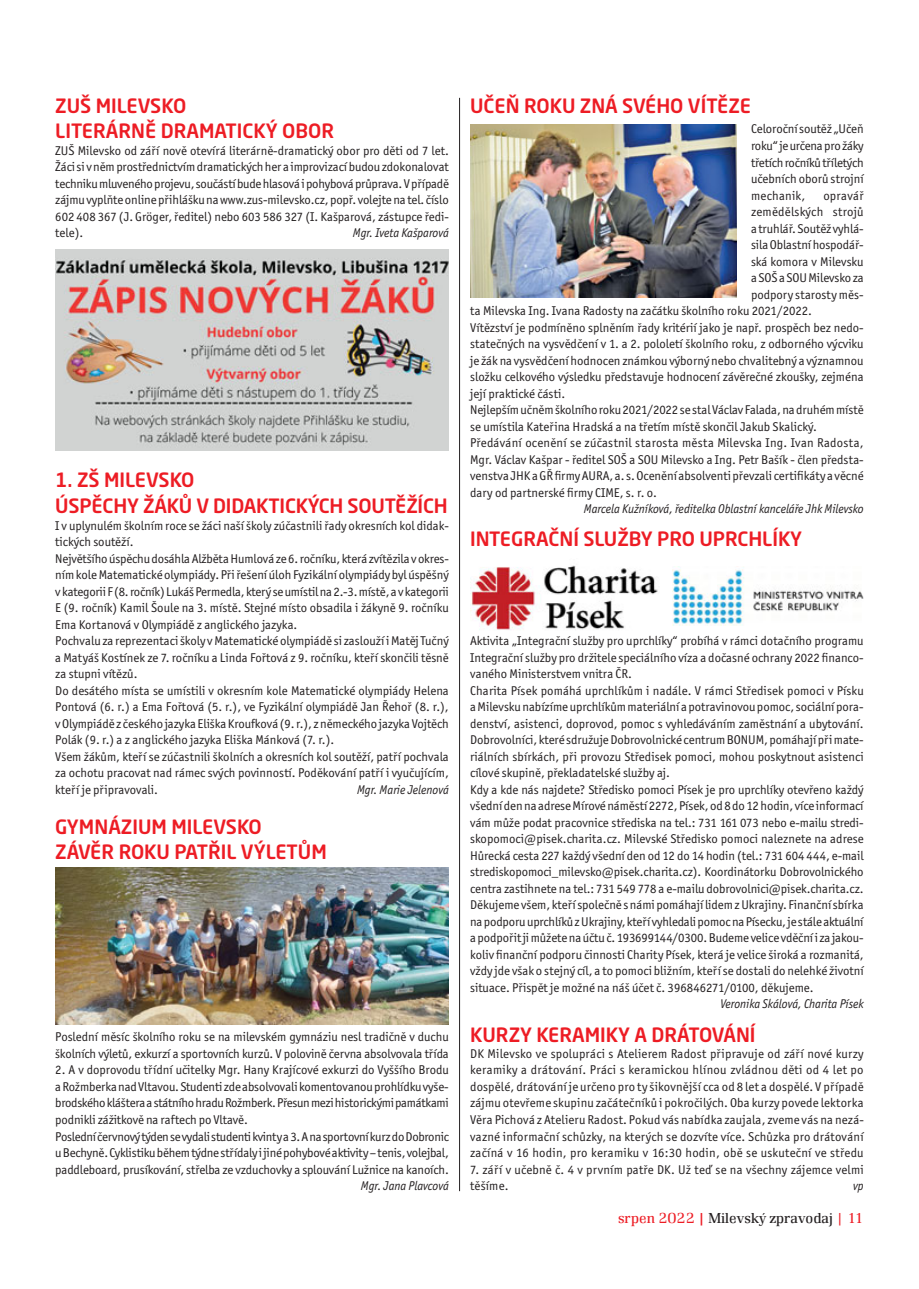
<style>
.page{position:relative;width:919px;height:1289px;background:#fff}
.page>*{position:absolute;margin:0;border:0;box-sizing:border-box;transform-origin:0 0}
.t1{font:500 19.5px/25.5px "Neo Sans Pro";color:#ed1c24}
.t2{font:300 15px "Renault TOT";color:#231f20}
.t3{font:12.75px/16.5px "Officina Sans Itc TOT";color:#231f20}
.t4{font:italic 12.75px "Officina Sans Itc TOT";color:#231f20;scale:.95 1}
.t5{font:12.75px "Officina Sans Itc TOT";letter-spacing:.02em;color:#231f20}
.s1{color:#ed1c24}
.s2{font-weight:500;color:#ed1c24}
</style>
<div class="page">
<hr style="left:459px;top:98px;width:1px;height:1093px;background:#231f20">
<img style="left:55px;top:249px;width:394px;height:201px">
<img style="left:470px;top:125px;width:266px;height:173px">
<img style="left:470px;top:565px;width:188px;height:65px">
<img style="left:672px;top:566px;width:191px;height:60px">
<img style="left:55px;top:867px;width:394px;height:157px">
<h1 class="t1" style="left:55px;top:93px;width:280px">ZUŠ MILEVSKO<br>LITERÁRNĚ DRAMATICKÝ OBOR</h1>
<p class="t3" style="left:55px;top:143px;width:395px;text-align:justify">ZUŠ Milevsko od září nově otevírá literárně-dramatický obor pro děti od 7 let.<br>Žáci si v něm prostřednictvím dramatických her a improvizací budou zdokonalovat techniku mluveného projevu, součástí bude hlasová i pohybová průprava. V případě zájmu vyplňte online přihlášku na www.zus-milevsko.cz, popř. volejte na tel. číslo 602 408 367 (J. Gröger, ředitel) nebo 603 586 327 (I. Kašparová, zástupce ředi&shy;tele).</p>
<p class="t4" style="left:353px;top:228px;width:102px">Mgr. Iveta Kašparová</p>
<h1 class="t1" style="left:55px;top:467px;width:394px">1. ZŠ MILEVSKO<br>ÚSPĚCHY ŽÁKŮ V DIDAKTICKÝCH SOUTĚŽÍCH</h1>
<p class="t3" style="left:55px;top:518px;width:395px">I v uplynulém školním roce se žáci naší školy zúčastnili řady okresních kol didak&shy;tických soutěží.<br>Největšího úspěchu dosáhla Alžběta Humlová ze 6. ročníku, která zvítězila v okres&shy;ním kole Matematické olympiády. Při řešení úloh Fyzikální olympiády byl úspěšný v kategorii F (8. ročník) Lukáš Permedla, který se umístil na 2.-3. místě, a v kategorii E (9. ročník) Kamil Šoule na 3. místě. Stejné místo obsadila i žákyně 9. ročníku Ema Kortanová v Olympiádě z anglického jazyka.<br>Pochvalu za reprezentaci školy v Matematické olympiádě si zaslouží i Matěj Tučný a Matyáš Kostínek ze 7. ročníku a Linda Fořtová z 9. ročníku, kteří skončili těsně za stupni vítězů.<br>Do desátého místa se umístili v okresním kole Matematické olympiády Helena Pontová (6. r.) a Ema Fořtová (5. r.), ve Fyzikální olympiádě Jan Řehoř (8. r.), v Olympiádě z českého jazyka Eliška Kroufková (9. r.), z německého jazyka Vojtěch Polák (9. r.) a z anglického jazyka Eliška Mánková (7. r.).<br>Všem žákům, kteří se zúčastnili školních a okresních kol soutěží, patří pochvala za ochotu pracovat nad rámec svých povinností. Poděkování patří i vyučujícím, kteří je připravovali.</p>
<p class="t4" style="left:357px;top:784px;width:98px">Mgr. Marie Jelenová</p>
<h1 class="t1" style="left:55px;top:814px;width:273px">GYMNÁZIUM MILEVSKO<br>ZÁVĚR ROKU PATŘIL VÝLETŮM</h1>
<p class="t3" style="left:55px;top:1029px;width:395px">Poslední měsíc školního roku se na milevském gymnáziu nesl tradičně v duchu školních výletů, exkurzí a sportovních kurzů. V polovině června absolvovala třída</p>
<p class="t3" style="left:55px;top:1062px;width:395px">2. A v doprovodu třídní učitelky Mgr. Hany Krajícové exkurzi do Vyššího Brodu a Rožmberka nad Vltavou. Studenti zde absolvovali komentovanou prohlídku vyše&shy;brodského kláštera astátního hradu Rožmberk. Přesun mezi historickými památkami podnikli zážitkově na raftech po Vltavě.<br>Poslední červnový týden se vydali studenti kvinty a3. Ana sportovní kurz do Dobronic uBechyně. Cyklistiku během týdne střídaly ijiné pohybové aktivity –tenis, volejbal, paddleboard, prusíkování, střelba ze vzduchovky a splouvání Lužnice na kanoích.</p>
<p class="t4" style="left:361px;top:1180px;width:94px">Mgr. Jana Plavcová</p>
<h1 class="t1" style="left:470px;top:93px;width:282px">UČEŇ ROKU ZNÁ SVÉHO VÍTĚZE</h1>
<p class="t3" style="left:751px;top:122px;width:114px;text-align:justify">Celoroční soutěž „Učeň roku“ je určena pro žáky třetích ročníků tříletých učebních oborů strojní mechanik,</p>
<p class="t5" style="left:823px;top:190px;width:42px">opravář</p>
<p class="t5" style="left:751px;top:207px;width:114px">zemědělských strojů</p>
<p class="t3" style="left:751px;top:221px;width:114px">a truhlář. Soutěž vyhlá-</p>
<p class="t3" style="left:751px;top:237px;width:114px">sila Oblastní hospodář-</p>
<p class="t3" style="left:751px;top:254px;width:114px">ská komora v Milevsku</p>
<p class="t3" style="left:751px;top:270px;width:114px">a SOŠ a SOU Milevsko za</p>
<p class="t3" style="left:751px;top:287px;width:114px">podpory starosty měs-</p>
<p class="t3" style="left:470px;top:303px;width:343px">ta Milevska Ing. Ivana Radosty na začátku školního roku 2021/2022.</p>
<p class="t3" style="left:470px;top:320px;width:395px">Vítězství je podmíněno splněním řady kritérií jako je např. prospěch bez nedo-</p>
<p class="t3" style="left:470px;top:336px;width:395px">statečných na vysvědčení v 1. a 2. pololetí školního roku, z odborného výcviku</p>
<p class="t3" style="left:470px;top:353px;width:395px">je žák na vysvědčení hodnocen známkou výborný nebo chvalitebný a významnou</p>
<p class="t3" style="left:470px;top:369px;width:395px">složku celkového výsledku představuje hodnocení závěrečné zkoušky, zejména</p>
<p class="t3" style="left:470px;top:386px;width:96px">její praktické části.</p>
<p class="t3" style="left:470px;top:402px;width:395px">Nejlepším učněm školního roku 2021/2022 se stal Václav Falada, na druhém místě</p>
<p class="t3" style="left:470px;top:419px;width:348px">se umístila Kateřina Hradská a na třetím místě skončil Jakub Skalický.</p>
<p class="t5" style="left:470px;top:438px;width:395px">Předávání ocenění se zúčastnil starosta města Milevska Ing. Ivan Radosta,</p>
<p class="t3" style="left:470px;top:452px;width:395px">Mgr. Václav Kašpar - ředitel SOŠ a SOU Milevsko a Ing. Petr Bašík - člen předsta-</p>
<p class="t3" style="left:470px;top:468px;width:395px">venstva JHK a GŘ firmy AURA, a. s. Ocenění absolventi převzali certifikáty a věcné</p>
<p class="t3" style="left:470px;top:485px;width:188px">dary od partnerské firmy CIME, s. r. o.</p>
<p class="t4" style="left:584px;top:504px;width:296px">Marcela Kužníková, ředitelka Oblastní kanceláře Jhk Milevsko</p>
<h1 class="t1" style="left:470px;top:526px;width:333px">INTEGRAČNÍ SLUŽBY PRO UPRCHLÍKY</h1>
<p class="t3" style="left:470px;top:633px;width:395px">Aktivita „Integrační služby pro uprchlíky“ probíhá v rámci dotačního programu Integrační služby pro držitele speciálního víza a dočasné ochrany 2022 financo&shy;vaného Ministerstvem vnitra ČR.<br>Charita Písek pomáhá uprchlíkům i nadále. V rámci Středisek pomoci v Písku a Milevsku nabízíme uprchlíkům materiální a potravinovou pomoc, sociální pora&shy;denství, asistenci, doprovod, pomoc s vyhledáváním zaměstnání a ubytování.<br>Dobrovolníci, které sdružuje Dobrovolnické centrum BONUM, pomáhají při mate&shy;riálních sbírkách, při provozu Středisek pomoci, mohou poskytnout asistenci cílové skupině, překladatelské služby aj.<br>Kdy a kde nás najdete? Středisko pomoci Písek je pro uprchlíky otevřeno každý všední den na adrese Mírové náměstí 2272, Písek, od 8 do 12 hodin, více informací vám může podat pracovnice střediska na tel.: 731 161 073 nebo e-mailu stredi&shy;skopomoci@pisek.charita.cz. Milevské Středisko pomoci naleznete na adrese Hůrecká cesta 227 každý všední den od 12 do 14 hodin (tel.: 731 604 444, e-mail strediskopomoci_milevsko@pisek.charita.cz). Koordinátorku Dobrovolnického centra zastihnete na tel.: 731 549 778 a e-mailu dobrovolnici@pisek.charita.cz.<br>Děkujeme všem, kteří společně s námi pomáhají lidem z Ukrajiny. Finanční sbírka na podporu uprchlíků z Ukrajiny, kteří vyhledali pomoc na Písecku, je stále aktuální a podpořit ji můžete na účtu č. 193699144/0300. Budeme velice vděční i za jakou&shy;koliv finanční podporu činnosti Charity Písek, která je velice široká a rozmanitá, vždy jde však o stejný cíl, a to pomoci bližním, kteří se dostali do nelehké životní situace. Přispět je možné na náš účet č. 396846271/0100, děkujeme.</p>
<p class="t4" style="left:720px;top:999px;width:152px">Veronika Skálová, Charita Písek</p>
<h1 class="t1" style="left:470px;top:1022px;width:287px">KURZY KERAMIKY A DRÁTOVÁNÍ</h1>
<p class="t3" style="left:470px;top:1046px;width:395px;text-align:justify">DK Milevsko ve spolupráci s Atelierem Radost připravuje od září nové kurzy keramiky a drátování. Práci s keramickou hlínou zvládnou děti od 4 let po dospělé, drátování je určeno pro ty šikovnější cca od 8 let a dospělé. V případě zájmu otevřeme skupinu začátečníků i pokročilých. Oba kurzy povede lektorka Věra Pichová z Atelieru Radost. Pokud vás nabídka zaujala, zveme vás na nezá&shy;vazné informační schůzky, na kterých se dozvíte více. Schůzka pro drátování začíná v 16 hodin, pro keramiku v 16:30 hodin, obě se uskuteční ve středu</p>
<p class="t3" style="left:470px;top:1161px;width:395px">7. září v učebně č. 4 v prvním patře DK. Už teď se na všechny zájemce velmi těšíme.</p>
<p class="t4" style="left:853px;top:1180px;width:13px">vp</p>
<p class="t2" style="left:618px;top:1212px;width:247px"><span class="s1">srpen 2022</span> <span class="s2">|</span> Milevský zpravodaj <span class="s1">| 11</span></p>
</div>
